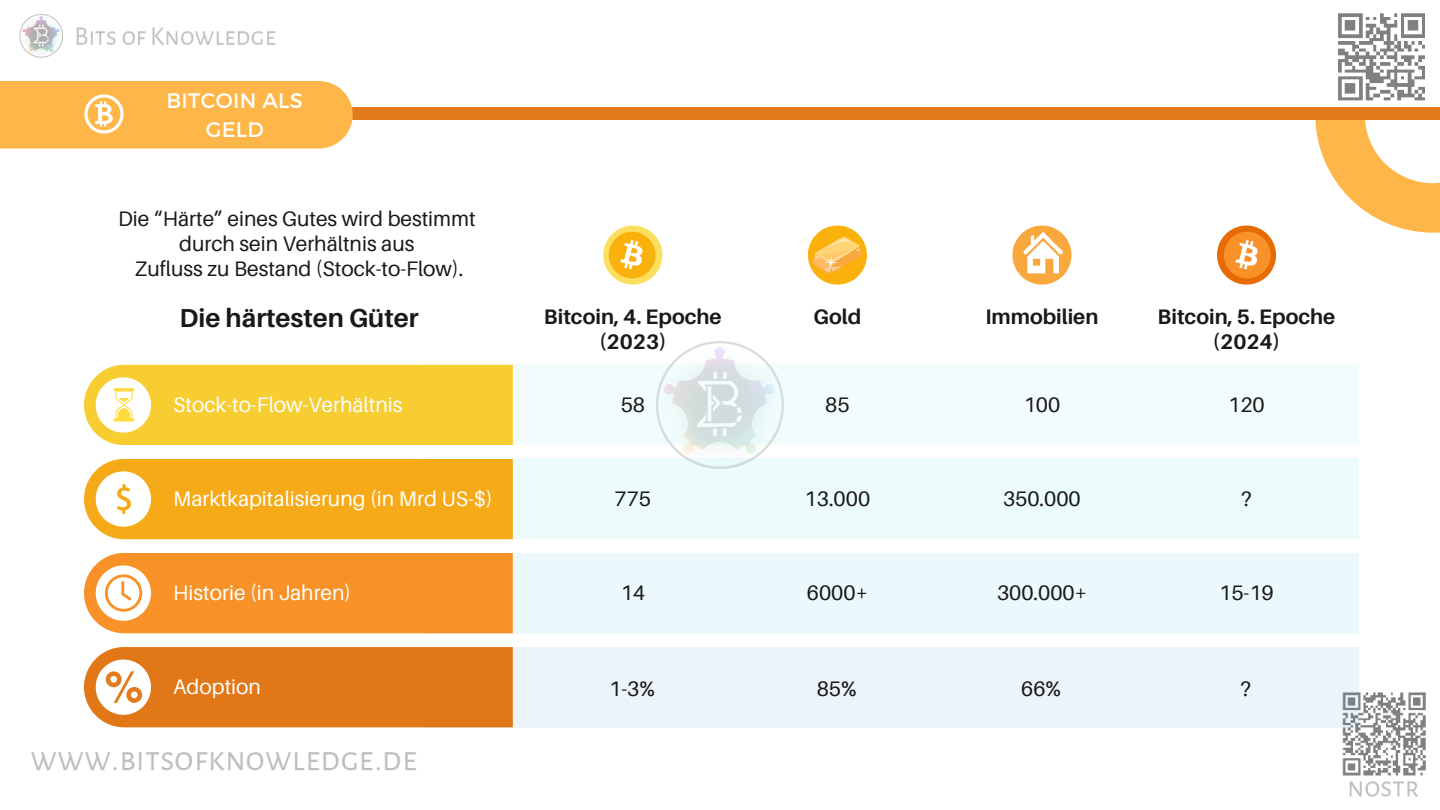
<style>
.page{position:relative;width:1440px;height:810px;background:#fff}
.page>*{position:absolute;margin:0;border:0;box-sizing:border-box;transform-origin:0 0}
.t1{font:700 26px "Aileron";color:#191919}
.t2{font:21px "Aileron";color:#191919}
.t3{font:21px "Aileron";color:#fff}
.t4{font:700 21px/24.8px "Aileron";color:#191919;text-align:center}
.t5{font:21px/29.2px "Montserrat";letter-spacing:.015em;color:#fff;text-align:center}
</style>
<div class="page">
<img style="left:0;top:13px;width:1440px;height:784px">
<svg style="left:1315px;top:120px;width:125px;height:113px"></svg>
<div style="left:0;top:108px;width:1440px;height:12px;background:#e17b1c"></div>
<img style="left:656px;top:341px;width:128px;height:118px">
<div style="left:0;top:81px;width:319px;height:67px;background:#ffb648"></div>
<svg style="left:513px;top:365px;width:846px;height:80px;fill:#f3fcfc"></svg>
<div style="left:425px;top:459px;width:934px;height:80px;background:#ecfbfb"></div>
<div style="left:425px;top:553px;width:934px;height:80px;background:#ebf9fd"></div>
<div style="left:425px;top:647px;width:934px;height:80px;background:#eaf4fa"></div>
<svg style="left:84px;top:459px;width:429px;height:80px;background:#f6b12a"></svg>
<svg style="left:84px;top:365px;width:429px;height:80px;background:#f8d142"></svg>
<svg style="left:84px;top:553px;width:429px;height:80px;background:#f89a39"></svg>
<svg style="left:84px;top:647px;width:429px;height:80px;background:#e38128"></svg>
<svg style="left:603px;top:226px;width:59px;height:59px"></svg>
<svg style="left:1217px;top:226px;width:59px;height:59px"></svg>
<svg style="left:808px;top:226px;width:59px;height:59px"></svg>
<svg style="left:1012px;top:226px;width:59px;height:59px"></svg>
<svg style="left:84px;top:94px;width:39px;height:39px"></svg>
<p class="t5" style="left:167px;top:85px;width:138px">BITCOIN ALS<br>GELD</p>
<p class="t2" style="left:118px;top:206px;width:359px">Die “Härte” eines Gutes wird bestimmt</p>
<p class="t2" style="left:179px;top:230px;width:237px">durch sein Verhältnis aus</p>
<p class="t2" style="left:135px;top:255px;width:330px">Zufluss zu Bestand (Stock-to-Flow).</p>
<h3 class="t1" style="left:180px;top:302px;width:241px">Die härtesten Güter</h3>
<p class="t4" style="left:544px;top:304px;width:179px">Bitcoin, 4. Epoche (2023)</p>
<p class="t4" style="left:814px;top:304px;width:49px">Gold</p>
<p class="t4" style="left:985px;top:304px;width:115px">Immobilien</p>
<p class="t4" style="left:1158px;top:304px;width:179px">Bitcoin, 5. Epoche (2024)</p>
<p class="t3" style="left:173px;top:392px;width:231px">Stock-to-Flow-Verhältnis</p>
<p class="t2" style="left:621px;top:392px;width:26px">58</p>
<p class="t2" style="left:825px;top:392px;width:26px">85</p>
<p class="t2" style="left:1024px;top:392px;width:38px">100</p>
<h3 class="t2" style="left:1228px;top:392px;width:38px">120</h3>
<p class="t3" style="left:173px;top:486px;width:321px">Marktkapitalisierung (in Mrd US-$)</p>
<p class="t2" style="left:615px;top:486px;width:38px">775</p>
<p class="t2" style="left:805px;top:486px;width:67px">13.000</p>
<p class="t2" style="left:1003px;top:486px;width:79px">350.000</p>
<h3 class="t2" style="left:1241px;top:486px;width:12px">?</h3>
<p class="t3" style="left:173px;top:580px;width:179px">Historie (in Jahren)</p>
<p class="t2" style="left:621px;top:580px;width:26px">14</p>
<p class="t2" style="left:807px;top:580px;width:62px">6000+</p>
<h1 class="t2" style="left:997px;top:580px;width:91px">300.000+</h1>
<h3 class="t2" style="left:1219px;top:580px;width:56px">15-19</h3>
<h2 class="t3" style="left:173px;top:674px;width:89px">Adoption</h2>
<p class="t2" style="left:609px;top:676px;width:47px">1-3%</p>
<p class="t2" style="left:817px;top:676px;width:41px">85%</p>
<p class="t2" style="left:1021px;top:676px;width:41px">66%</p>
<p class="t2" style="left:1241px;top:676px;width:12px">?</p>
</div>
